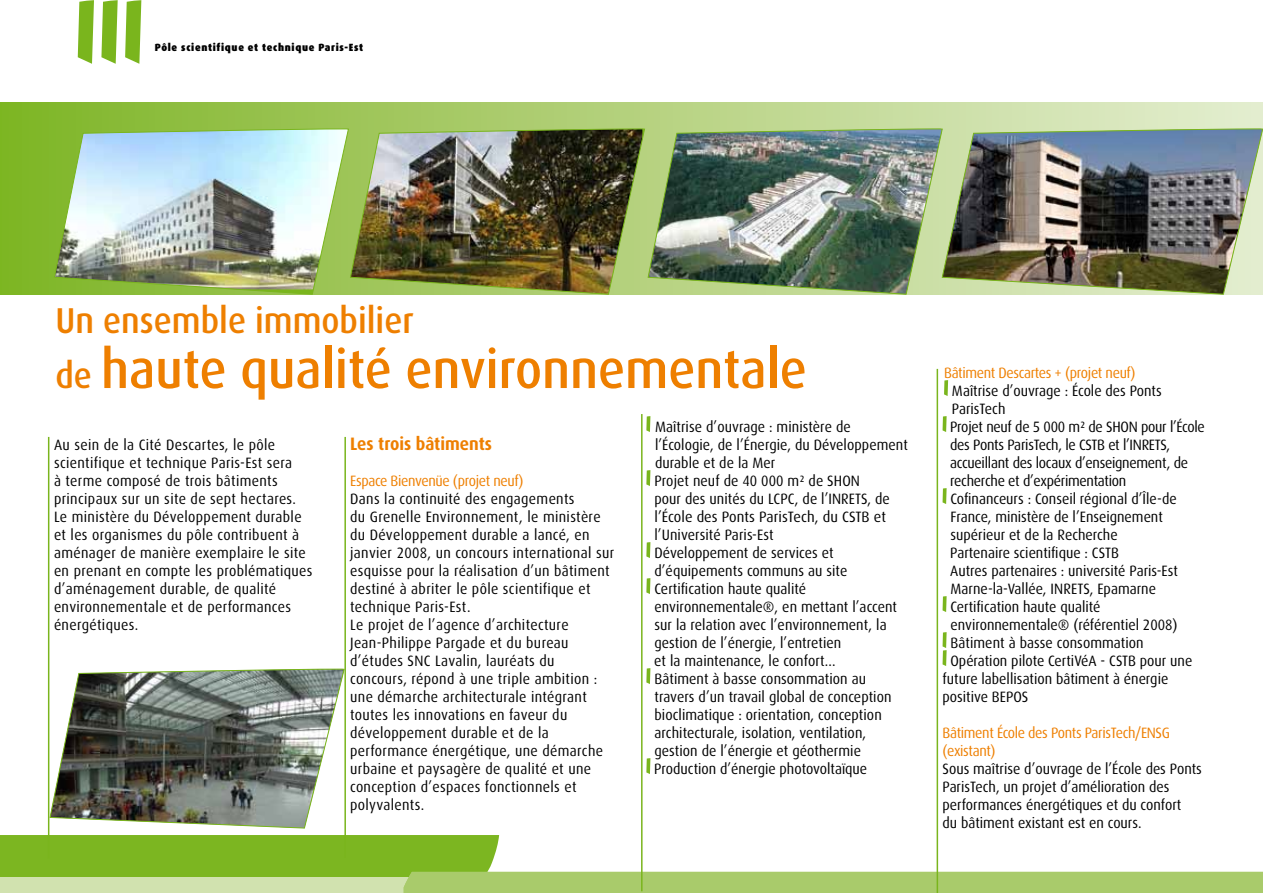
<style>
.page{position:relative;width:1263px;height:893px;background:#fff}
.page>*{position:absolute;margin:0;border:0;box-sizing:border-box;transform-origin:0 0}
.t1{font:500 54px "Dax OT";color:#ee7f00;scale:.93 1}
.t2{font:500 36px "Dax OT";color:#ee7f00;scale:.93 1}
.t3{font:700 18px "Dax OT";color:#ee7f00;scale:.93 1}
.t4{font:15px/18px "Dax OT";letter-spacing:.005em;color:#000;scale:.93 1}
.t5{font:15px/18px "Dax OT";letter-spacing:.025em;color:#000;scale:.93 1}
.t6{font:15px/18px "Dax OT";letter-spacing:-.025em;color:#ee7f00;scale:.93 1}
.t7{font:900 10.5px "Dax OT";letter-spacing:.07em;color:#000;scale:.93 1}
.s1{font-size:36px}
</style>
<div class="page">
<svg style="left:78px;top:0;width:16px;height:64px"></svg>
<svg style="left:101px;top:0;width:17px;height:64px"></svg>
<svg style="left:125px;top:0;width:16px;height:64px"></svg>
<svg style="left:0;top:835px;width:1263px;height:58px"></svg>
<div style="left:0;top:102px;width:1263px;height:193px;background:linear-gradient(to right,#80b527,#e6eed3)"></div>
<img style="left:54px;top:128px;width:295px;height:167px">
<img style="left:49px;top:668px;width:295px;height:161px">
<img style="left:350px;top:128px;width:295px;height:167px">
<img style="left:647px;top:128px;width:294px;height:167px">
<img style="left:941px;top:128px;width:322px;height:167px">
<svg style="left:646px;top:416px;width:4px;height:16px"></svg>
<svg style="left:646px;top:470px;width:4px;height:16px"></svg>
<svg style="left:646px;top:542px;width:4px;height:16px"></svg>
<svg style="left:646px;top:578px;width:4px;height:16px"></svg>
<svg style="left:646px;top:668px;width:4px;height:16px"></svg>
<svg style="left:646px;top:758px;width:4px;height:16px"></svg>
<svg style="left:944px;top:380px;width:4px;height:16px"></svg>
<svg style="left:942px;top:416px;width:5px;height:16px"></svg>
<svg style="left:942px;top:488px;width:5px;height:16px"></svg>
<svg style="left:942px;top:596px;width:5px;height:16px"></svg>
<svg style="left:942px;top:632px;width:5px;height:34px"></svg>
<hr style="left:48px;top:437px;width:1px;height:421px;background:#7ab51d">
<hr style="left:344px;top:437px;width:2px;height:421px;background:#7ab51d">
<hr style="left:641px;top:414px;width:1px;height:477px;background:#7ab51d">
<hr style="left:936px;top:369px;width:2px;height:524px;background:#7ab51d">
<p class="t7" style="left:155px;top:41px;width:226px">Pôle scientifique et technique Paris-Est</p>
<h2 class="t2" style="left:55px;top:300px;width:387px">Un ensemble immobilier</h2>
<h1 class="t1" style="left:55px;top:339px;width:809px"><span class="s1">de</span> haute qualité environnementale</h1>
<p class="t5" style="left:54px;top:436px;width:279px">Au sein de la Cité Descartes, le pôle scientifique et technique Paris-Est sera<br>à terme composé de trois bâtiments principaux sur un site de sept hectares.<br>Le ministère du Développement durable et les organismes du pôle contribuent à aménager de manière exemplaire le site en prenant en compte les problématiques d’aménagement durable, de qualité environnementale et de performances énergétiques.</p>
<p class="t3" style="left:350px;top:434px;width:154px">Les trois bâtiments</p>
<p class="t6" style="left:350px;top:472px;width:188px">Espace Bienvenüe (projet neuf)</p>
<p class="t5" style="left:350px;top:490px;width:285px">Dans la continuité des engagements<br>du Grenelle Environnement, le ministère du Développement durable a lancé, en janvier 2008, un concours international sur esquisse pour la réalisation d’un bâtiment destiné à abriter le pôle scientifique et technique Paris-Est.<br>Le projet de l’agence d’architecture Jean-Philippe Pargade et du bureau d’études SNC Lavalin, lauréats du concours, répond à une triple ambition : une démarche architecturale intégrant toutes les innovations en faveur du développement durable et de la performance énergétique, une démarche urbaine et paysagère de qualité et une conception d’espaces fonctionnels et polyvalents.</p>
<p class="t4" style="left:654px;top:418px;width:274px">Maîtrise d’ouvrage : ministère de l’Écologie, de l’Énergie, du Développement durable et de la Mer<br>Projet neuf de 40 000 m² de SHON<br>pour des unités du LCPC, de l’INRETS, de l’École des Ponts ParisTech, du CSTB et<br>l’u niversité paris-est<br>Développement de services et d’équipements communs au site Certification haute qualité environnementale®, en mettant l’accent sur la relation avec l’environnement, la gestion de l’énergie, l’entretien<br>et la maintenance, le confort...<br>Bâtiment à basse consommation au travers d’un travail global de conception bioclimatique : orientation, conception architecturale, isolation, ventilation, gestion de l’énergie et géothermie Production d’énergie photovoltaïque</p>
<p class="t6" style="left:944px;top:364px;width:208px">Bâtiment Descartes + (projet neuf)</p>
<p class="t4" style="left:950px;top:382px;width:275px">Maîtrise d’ouvrage : École des Ponts ParisTech<br>Projet neuf de 5 000 m² de SHON pour l’École des Ponts ParisTech, le CSTB et l’INRETS, accueillant des locaux d’enseignement, de recherche et d’expérimentation<br>Cofinanceurs : conseil régional d’île-de france, ministère de l’enseignement supérieur et de la recherche<br>Partenaire scientifique : cstb<br>Autres partenaires : université paris-est marne-la-vallée, inrets</p>
<p class="t4" style="left:1090px;top:580px;width:73px">, epamarne</p>
<p class="t4" style="left:950px;top:598px;width:163px">Certification haute qualité</p>
<p class="t4" style="left:950px;top:616px;width:246px">environnementale® (référentiel 2008)</p>
<p class="t4" style="left:950px;top:634px;width:209px">Bâtiment à basse consommation</p>
<p class="t4" style="left:950px;top:652px;width:262px">Opération pilote CertiVéA - CSTB pour une</p>
<p class="t4" style="left:942px;top:670px;width:244px">future labellisation bâtiment à énergie</p>
<p class="t4" style="left:942px;top:688px;width:94px">positive BEPOS</p>
<p class="t6" style="left:942px;top:724px;width:246px">Bâtiment École des Ponts ParisTech/ENSG (existant)</p>
<p class="t4" style="left:942px;top:760px;width:280px">Sous maîtrise d’ouvrage de l’École des Ponts ParisTech, un projet d’amélioration des performances énergétiques et du confort<br>du bâtiment existant est en cours.</p>
</div>
